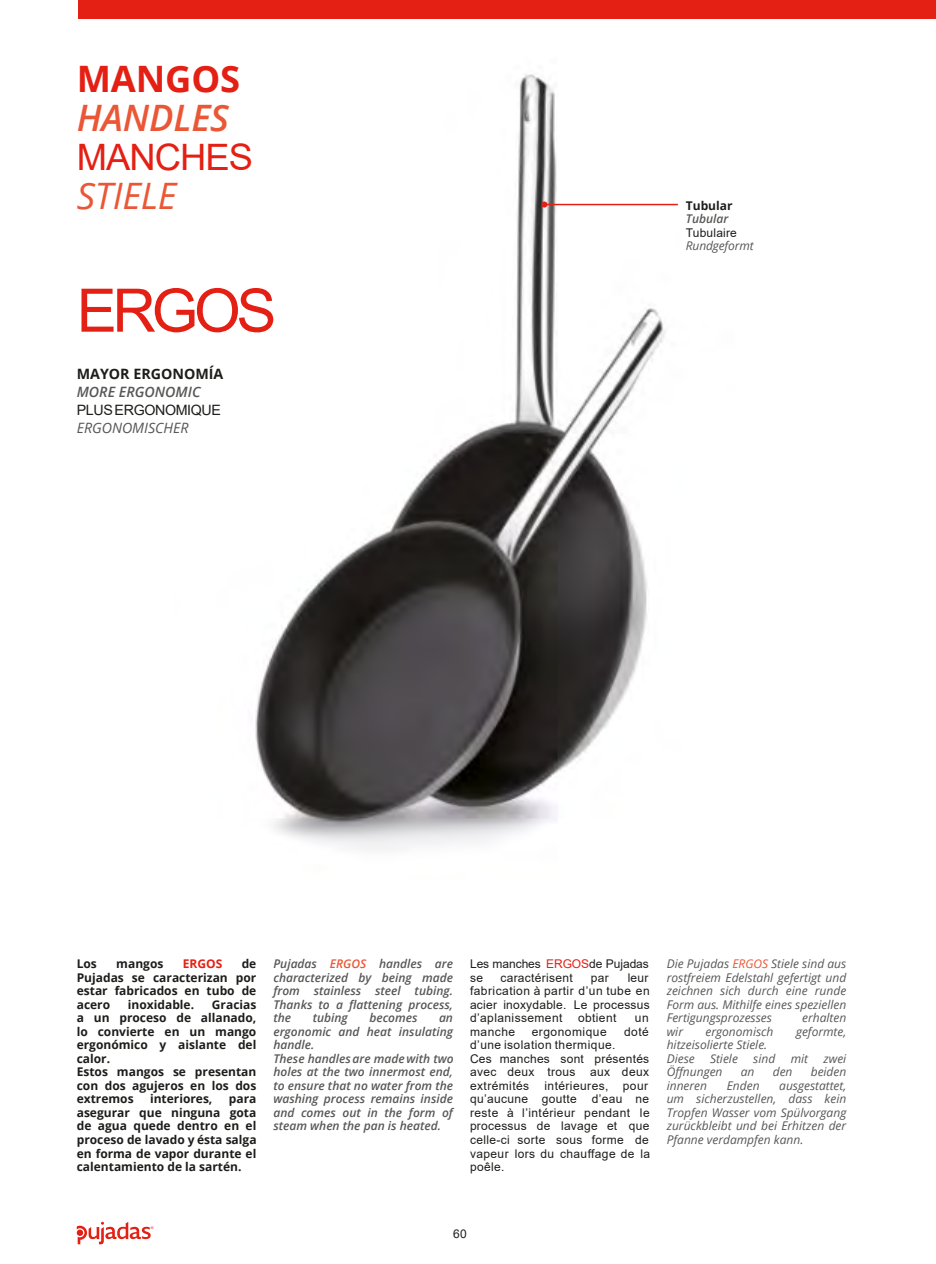
<style>
.page{position:relative;width:936px;height:1264px;background:#fff}
.page>*{position:absolute;margin:0;border:0;box-sizing:border-box;transform-origin:0 0}
.t1{font:60px "Arial";letter-spacing:-.07em;color:#e41f13}
.t2{font:italic 600 36.45px "Open Sans";letter-spacing:-.005em;color:#ea5736}
.t3{font:36.45px "Arial";letter-spacing:-.025em;color:#e41f13}
.t4{font:700 36.45px "Open Sans";letter-spacing:-.005em;color:#e41f13}
.t5{font:italic 36.45px "Open Sans";letter-spacing:-.005em;color:#ea5736}
.t6{font:14.25px "Arial";letter-spacing:-.025em;color:#1d1d1b}
.t7{font:700 14.25px "Open Sans";color:#1d1d1b}
.t8{font:italic 600 14.25px "Open Sans";color:#575756}
.t9{font:italic 14.25px "Open Sans";color:#575756}
.t10{font:italic 12px/13.5px "Open Sans";color:#575756;text-align:justify}
.t11{font:12px/13.5px "Arial";letter-spacing:.03em;color:#1d1d1b;text-align:justify}
.t12{font:700 12px/13.5px "Open Sans";color:#1d1d1b;text-align:justify}
.t13{font:italic 600 12px/13.5px "Open Sans";color:#575756;text-align:justify}
.t14{font:12px/13.5px "Arial";letter-spacing:-.005em;color:#1d1d1b}
.t15{font:700 12px "Open Sans";color:#e41f13}
.s1{color:#ea5736}
.s2{color:#e41f13}
</style>
<div class="page">
<img style="left:255px;top:74px;width:423px;height:776px">
<hr style="left:544px;top:204px;width:134px;height:1px;background:#e41f13">
<svg style="left:541px;top:201px;width:6px;height:6px"></svg>
<div style="left:78px;top:0;width:858px;height:19px;background:#e41f13"></div>
<svg style="left:77px;top:1221px;width:76px;height:23px"></svg>
<h2 class="t4" style="left:77px;top:64px;width:165px">MANGOS</h2>
<h2 class="t2" style="left:77px;top:103px;width:154px">HANDLES</h2>
<h2 class="t3" style="left:77px;top:143px;width:178px">MANCHES</h2>
<h2 class="t5" style="left:77px;top:181px;width:101px">STIELE</h2>
<h1 class="t1" style="left:77px;top:288px;width:201px">ERGOS</h1>
<p class="t7" style="left:77px;top:367px;width:148px">MAYOR ERGONOMÍA</p>
<p class="t8" style="left:77px;top:385px;width:125px">MORE ERGONOMIC</p>
<p class="t6" style="left:77px;top:404px;width:146px">PLUSERGONOMIQUE</p>
<p class="t9" style="left:77px;top:421px;width:113px">ERGONOMISCHER</p>
<p class="t12" style="left:686px;top:200px;width:48px">Tubular</p>
<p class="t13" style="left:686px;top:213px;width:44px">Tubular</p>
<p class="t11" style="left:686px;top:227px;width:53px">Tubulaire</p>
<p class="t10" style="left:686px;top:240px;width:69px">Rundgeformt</p>
<p class="t12" style="left:77px;top:958px;width:181px;text-indent:165px">de Pujadas se caracterizan por estar fabricados en tubo de acero</p>
<p class="t12" style="left:77px;top:958px;width:22px">Los</p>
<p class="t12" style="left:116px;top:958px;width:49px">mangos</p>
<p class="t15" style="left:183px;top:959px;width:41px">ERGOS</p>
<p class="t12" style="left:77px;top:998px;width:181px;text-align:left;text-indent:135px">Gracias a un proceso de allanado, lo convierte en un mango ergonómico y aislante del calor.<br>Estos mangos se presentan con dos agujeros en los dos extremos</p>
<p class="t12" style="left:128px;top:998px;width:68px">inoxidable.</p>
<p class="t12" style="left:150px;top:1093px;width:64px">interiores,</p>
<p class="t12" style="left:77px;top:1093px;width:181px;text-indent:152px">para asegurar que ninguna gota de agua quede dentro en el proceso de lavado y ésta salga en forma de vapor durante el calentamiento de la sartén.</p>
<p class="t13" style="left:273px;top:958px;width:181px">Pujadas <span class="s1">ERGOS</span> handles are characterized by being made from stainless steel tubing.<br>Thanks to a flattening process, the</p>
<p class="t13" style="left:313px;top:1012px;width:37px">tubing</p>
<p class="t13" style="left:369px;top:1012px;width:50px">becomes</p>
<p class="t13" style="left:273px;top:1012px;width:182px;text-align:left;text-indent:166px">an ergonomic and heat insulating handle.<br>These handles are made with two holes at the two innermost end, to ensure that no water from the washing process remains inside and comes out in the form of steam when the pan is heated.</p>
<p class="t14" style="left:470px;top:958px;width:180px">Les manches <span class="s2">ERGOS</span>de Pujadas se</p>
<p class="t11" style="left:500px;top:971px;width:74px">caractérisent</p>
<p class="t11" style="left:591px;top:971px;width:19px">par</p>
<p class="t11" style="left:470px;top:971px;width:181px;text-indent:158px">leur fabrication à partir d’un tube en acier inoxydable. Le processus d’aplanissement</p>
<p class="t11" style="left:578px;top:1012px;width:40px">obtient</p>
<p class="t11" style="left:635px;top:1012px;width:15px">un</p>
<p class="t11" style="left:470px;top:1025px;width:47px">manche</p>
<p class="t11" style="left:532px;top:1025px;width:77px">ergonomique</p>
<p class="t11" style="left:624px;top:1025px;width:26px">doté</p>
<p class="t11" style="left:470px;top:1039px;width:181px;text-align:left">d’une isolation thermique.<br>Ces manches sont présentés avec deux trous aux deux extrémités</p>
<p class="t11" style="left:470px;top:1079px;width:180px;text-indent:74px">intérieures, pour qu’aucune goutte</p>
<p class="t11" style="left:470px;top:1093px;width:182px;text-indent:122px">d’eau ne reste à l’intérieur pendant le processus de lavage et que celle-ci sorte sous forme de vapeur lors du chauffage de la poêle.</p>
<p class="t10" style="left:667px;top:958px;width:181px">Die Pujadas <span class="s1">ERGOS</span> Stiele sind aus rostfreiem Edelstahl gefertigt und zeichnen sich durch eine runde Form aus. Mithilfe eines speziellen Fertigungsprozesses</p>
<p class="t10" style="left:802px;top:1012px;width:46px">erhalten</p>
<p class="t10" style="left:667px;top:1025px;width:18px">wir</p>
<p class="t10" style="left:706px;top:1025px;width:70px">ergonomisch</p>
<p class="t10" style="left:796px;top:1025px;width:52px">geformte,</p>
<p class="t10" style="left:667px;top:1039px;width:102px">hitzeisolierte Stiele.<br>Diese</p>
<p class="t10" style="left:710px;top:1052px;width:29px">Stiele</p>
<p class="t10" style="left:753px;top:1052px;width:24px">sind</p>
<p class="t10" style="left:791px;top:1052px;width:19px">mit</p>
<p class="t10" style="left:823px;top:1052px;width:24px">zwei</p>
<p class="t10" style="left:667px;top:1066px;width:57px">Öffnungen</p>
<p class="t10" style="left:741px;top:1066px;width:15px">an</p>
<p class="t10" style="left:773px;top:1066px;width:21px">den</p>
<p class="t10" style="left:811px;top:1066px;width:37px">beiden</p>
<p class="t10" style="left:667px;top:1079px;width:42px">inneren</p>
<p class="t10" style="left:727px;top:1079px;width:34px">Enden</p>
<p class="t10" style="left:667px;top:1079px;width:181px;text-indent:113px">ausgestattet, um sicherzustellen, dass kein Tropfen Wasser vom Spülvorgang zurückbleibt und bei Erhitzen der Pfanne verdampfen kann.</p>
<p class="t11" style="left:453px;top:1227px;width:15px">60</p>
</div>
